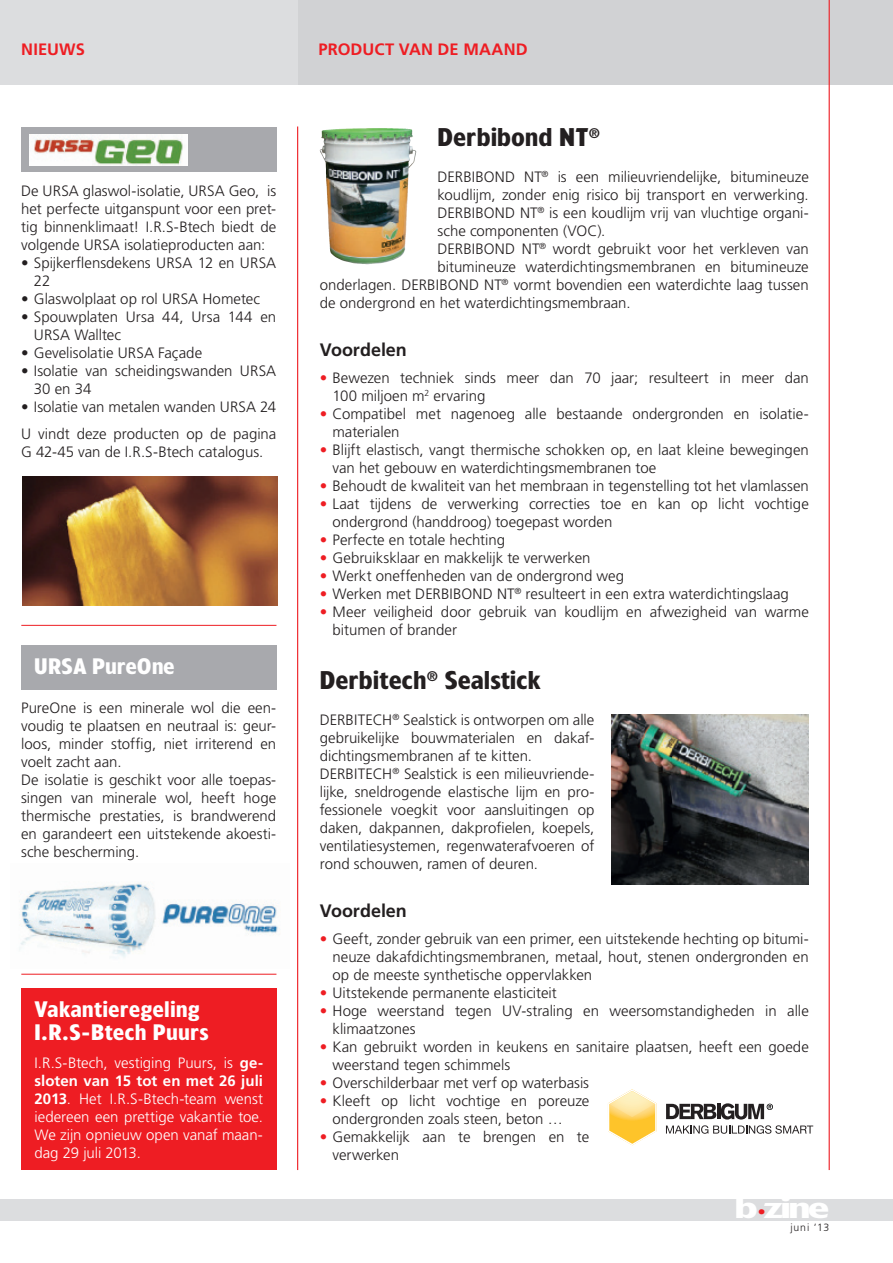
<style>
.page{position:relative;width:893px;height:1263px;background:#fff}
.page>*{position:absolute;margin:0;border:0;box-sizing:border-box;transform-origin:0 0}
.t1{font:700 27px "TF Forever";color:#fff;scale:1.5 1}
.t2{font:700 24px "TF Forever";letter-spacing:.02em;color:#231f20}
.t3{font:700 21px/22.5px "TF Forever";letter-spacing:.03em;color:#fff}
.t4{font:700 18px "Frutiger";color:#231f20}
.t5{font:700 16.5px "Frutiger";letter-spacing:.005em;color:#ee1d23}
.t6{font:300 15px/18px "Frutiger";color:#231f20}
.t7{font:300 15px/18px "Frutiger";letter-spacing:-.005em;color:#fff;text-align:justify}
.t8{font:300 10.5px "Frutiger";letter-spacing:.08em;color:#231f20}
.s1{font-weight:700}
.s2{color:#ee1d23}
</style>
<div class="page">
<img style="left:19px;top:883px;width:261px;height:75px">
<hr style="left:21px;top:625px;width:255px;height:1px;background:#ee1d23">
<div style="left:21px;top:645px;width:255px;height:44px;background:#a8a9ad"></div>
<div style="left:0;top:0;width:893px;height:85px;background:#dcdddf"></div>
<div style="left:0;top:1199px;width:893px;height:21px;background:#dcdddf"></div>
<div style="left:298px;top:0;width:595px;height:85px;background:#d1d2d4"></div>
<hr style="left:297px;top:126px;width:1px;height:1044px;background:#ee1d23">
<hr style="left:829px;top:0;width:1px;height:1170px;background:#ee1d23">
<div style="left:21px;top:988px;width:255px;height:182px;background:#ee1d23"></div>
<hr style="left:21px;top:974px;width:255px;height:1px;background:#ee1d23">
<div style="left:21px;top:128px;width:255px;height:44px;background:#a8a9ad"></div>
<img style="left:29px;top:135px;width:158px;height:31px">
<svg style="left:666px;top:1103px;width:107px;height:16px"></svg>
<svg style="left:608px;top:1089px;width:49px;height:56px"></svg>
<svg style="left:666px;top:1125px;width:147px;height:9px"></svg>
<img style="left:320px;top:128px;width:73px;height:136px">
<img style="left:611px;top:715px;width:198px;height:169px">
<img style="left:23px;top:476px;width:255px;height:129px">
<p class="t5" style="left:21px;top:40px;width:65px">NIEUWS</p>
<p class="t6" style="left:21px;top:182px;width:257px;text-align:justify">De URSA glaswol-isolatie, URSA Geo, is het perfecte uitganspunt voor een pret&shy;tig binnenklimaat! I.R.S-Btech biedt de volgende URSA isolatieproducten aan:</p>
<p class="t6" style="left:34px;top:254px;width:244px;text-indent:-13px">• Spijkerflensdekens URSA 12 en URSA<br>22</p>
<p class="t6" style="left:21px;top:290px;width:240px">• Glaswolplaat op rol URSA Hometec</p>
<p class="t6" style="left:34px;top:308px;width:244px;text-indent:-13px">• Spouwplaten Ursa 44, Ursa 144 en<br>URSA Walltec</p>
<p class="t6" style="left:21px;top:344px;width:183px">• Gevelisolatie URSA Façade</p>
<p class="t6" style="left:34px;top:362px;width:244px;text-indent:-13px">• Isolatie van scheidingswanden URSA<br>30 en 34</p>
<p class="t6" style="left:21px;top:394px;width:257px;line-height:26.5px">• Isolatie van metalen wanden URSA 24<br>U vindt deze producten op de pagina</p>
<p class="t6" style="left:21px;top:443px;width:244px">G 42-45 van de I.R.S-Btech catalogus.</p>
<h3 class="t3" style="left:34px;top:654px;width:142px">URSA PureOne</h3>
<p class="t6" style="left:21px;top:699px;width:257px">PureOne is een minerale wol die een&shy;voudig te plaatsen en neutraal is: geur&shy;loos, minder stoffig, niet irriterend en voelt zacht aan.<br>De isolatie is geschikt voor alle toepas&shy;singen van minerale wol, heeft hoge thermische prestaties, is brandwerend en garandeert een uitstekende akoesti&shy;sche bescherming.</p>
<h3 class="t3" style="left:34px;top:998px;width:176px">Vakantieregeling<br>I.R.S-Btech Puurs</h3>
<p class="t7" style="left:34px;top:1054px;width:230px">I.R.S-Btech, vestiging Puurs, is <span class="s1">ge&shy;sloten van 15 tot en met 26 juli 2013</span>. Het I.R.S-Btech-team wenst iedereen een prettige vakantie toe.<br>We zijn opnieuw open vanaf maan&shy;dag 29 juli 2013.</p>
<p class="t5" style="left:318px;top:40px;width:211px">PRODUCT VAN DE MAAND</p>
<h2 class="t2" style="left:438px;top:123px;width:164px">Derbibond NT<sup>®</sup></h2>
<p class="t6" style="left:438px;top:168px;width:373px">DERBIBOND NT<sup>®</sup> is een milieuvriendelijke, bitumineuze</p>
<p class="t6" style="left:438px;top:186px;width:373px">koudlijm, zonder enig risico bij transport en verwerking.</p>
<p class="t6" style="left:438px;top:204px;width:373px">DERBIBOND NT<sup>®</sup> is een koudlijm vrij van vluchtige organi-</p>
<p class="t6" style="left:438px;top:222px;width:169px">sche componenten (VOC).</p>
<p class="t6" style="left:438px;top:240px;width:373px">DERBIBOND NT<sup>®</sup> wordt gebruikt voor het verkleven van</p>
<p class="t6" style="left:438px;top:258px;width:373px">bitumineuze waterdichtingsmembranen en bitumineuze</p>
<p class="t6" style="left:320px;top:276px;width:490px">onderlagen. DERBIBOND NT<sup>®</sup> vormt bovendien een waterdichte laag tussen</p>
<p class="t6" style="left:320px;top:294px;width:312px">de ondergrond en het waterdichtingsmembraan.</p>
<p class="t4" style="left:320px;top:340px;width:89px">Voordelen</p>
<p class="t6" style="left:333px;top:369px;width:478px;text-indent:-13px"><span class="s2">•</span> Bewezen techniek sinds meer dan 70 jaar; resulteert in meer dan<br>100 miljoen m<sup>2</sup> ervaring</p>
<p class="t6" style="left:333px;top:405px;width:478px;text-indent:-13px"><span class="s2">•</span> Compatibel met nagenoeg alle bestaande ondergronden en isolatie&shy;materialen</p>
<p class="t6" style="left:333px;top:441px;width:478px;text-indent:-13px"><span class="s2">•</span> Blijft elastisch, vangt thermische schokken op, en laat kleine bewegingen van het gebouw en waterdichtingsmembranen toe</p>
<p class="t6" style="left:320px;top:477px;width:491px"><span class="s2">•</span> Behoudt de kwaliteit van het membraan in tegenstelling tot het vlamlassen</p>
<p class="t6" style="left:333px;top:495px;width:478px;text-indent:-13px"><span class="s2">•</span> Laat tijdens de verwerking correcties toe en kan op licht vochtige ondergrond (handdroog) toegepast worden</p>
<p class="t6" style="left:320px;top:531px;width:187px"><span class="s2">•</span> Perfecte en totale hechting</p>
<p class="t6" style="left:320px;top:549px;width:272px"><span class="s2">•</span> Gebruiksklaar en makkelijk te verwerken</p>
<p class="t6" style="left:320px;top:567px;width:306px"><span class="s2">•</span> Werkt oneffenheden van de ondergrond weg</p>
<p class="t6" style="left:320px;top:585px;width:470px"><span class="s2">•</span> Werken met DERBIBOND NT<sup>®</sup> resulteert in een extra waterdichtingslaag</p>
<p class="t6" style="left:333px;top:603px;width:478px;text-indent:-13px"><span class="s2">•</span> Meer veiligheid door gebruik van koudlijm en afwezigheid van warme bitumen of brander</p>
<h2 class="t2" style="left:320px;top:666px;width:222px">Derbitech<sup>®</sup> Sealstick</h2>
<p class="t6" style="left:320px;top:711px;width:276px">DERBITECH<sup>®</sup> Sealstick is ontworpen om alle gebruikelijke bouwmaterialen en dakaf&shy;dichtingsmembranen af te kitten.<br>DERBITECH<sup>®</sup> Sealstick is een milieuvriende&shy;lijke, sneldrogende elastische lijm en pro&shy;fessionele voegkit voor aansluitingen op daken, dakpannen, dakprofielen, koepels, ventilatiesystemen, regenwater afvoeren of rond schouwen, ramen of deuren.</p>
<p class="t4" style="left:320px;top:900px;width:89px">Voordelen</p>
<p class="t6" style="left:333px;top:929px;width:478px;text-align:justify;text-indent:-13px"><span class="s2">•</span> Geeft, zonder gebruik van een primer, een uitstekende hechting op bitumi&shy;neuze dakafdichtingsmembranen, metaal, hout, stenen ondergronden en op de meeste synthetische oppervlakken</p>
<p class="t6" style="left:320px;top:983px;width:239px"><span class="s2">•</span> Uitstekende permanente elasticiteit</p>
<p class="t6" style="left:333px;top:1001px;width:478px;text-indent:-13px"><span class="s2">•</span> Hoge weerstand tegen UV-straling en weersomstandigheden in alle klimaat zones</p>
<p class="t6" style="left:333px;top:1037px;width:478px;text-indent:-13px"><span class="s2">•</span> Kan gebruikt worden in keukens en sanitaire plaatsen, heeft een goede weerstand tegen schimmels</p>
<p class="t6" style="left:320px;top:1073px;width:271px"><span class="s2">•</span> Overschilderbaar met verf op waterbasis</p>
<p class="t6" style="left:333px;top:1091px;width:258px;text-indent:-13px"><span class="s2">•</span> Kleeft op licht vochtige en poreuze ondergronden zoals steen, beton …</p>
<p class="t6" style="left:333px;top:1127px;width:258px;text-indent:-13px"><span class="s2">•</span> Gemakkelijk aan te brengen en te verwerken</p>
<h1 class="t1" style="left:734px;top:1192px;width:65px">b<sup>.</sup>zine</h1>
<p class="t8" style="left:790px;top:1221px;width:40px">juni ’13</p>
</div>
